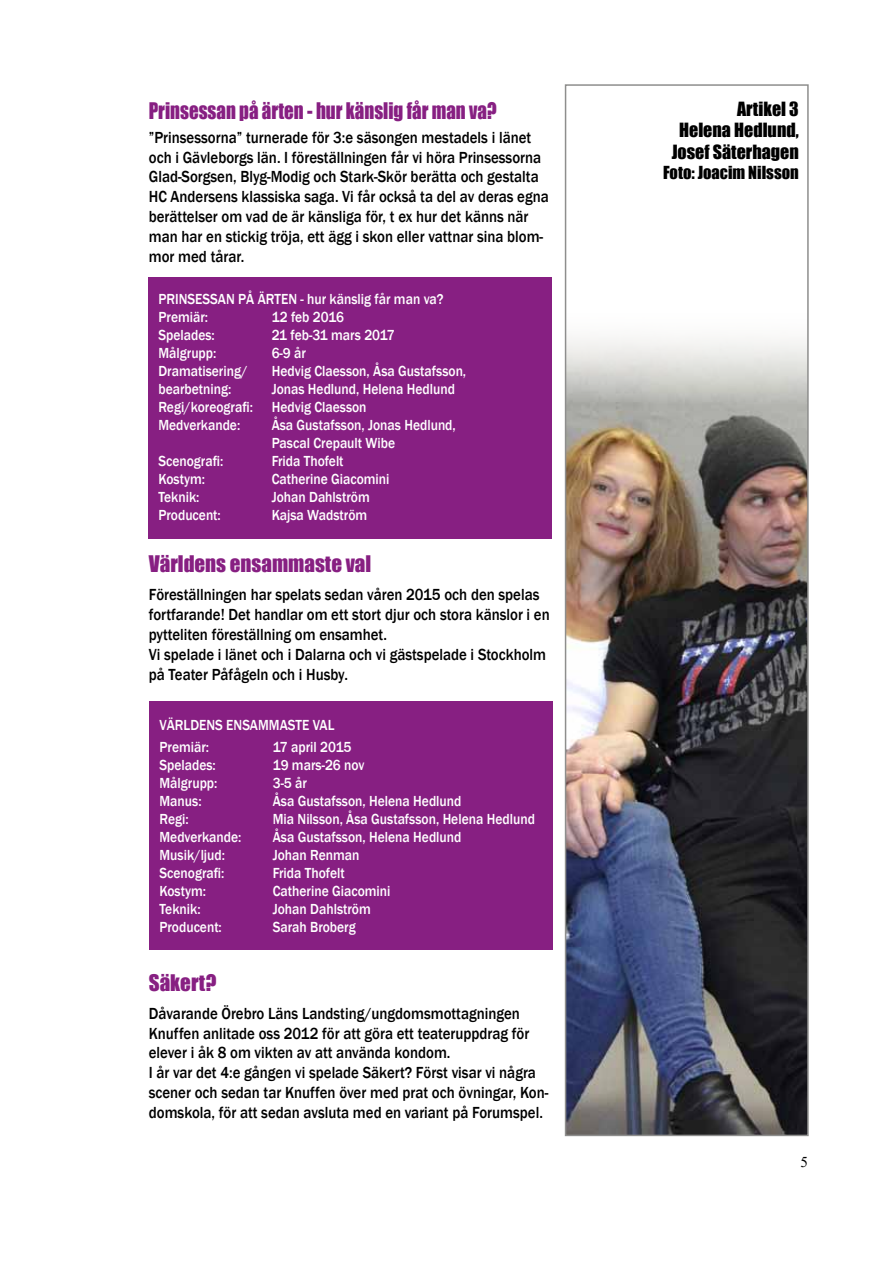
<style>
.page{position:relative;width:893px;height:1263px;background:#fff}
.page>*{position:absolute;margin:0;border:0;box-sizing:border-box;transform-origin:0 0}
.t1{font:21px "Impact";color:#871f82;scale:.9 1}
.t2{font:21px "Impact";color:#871f82}
.t3{font:18px/21.6px "Impact";color:#000;text-align:right}
.t4{font:500 16.5px/19.8px "Franklin Gothic";color:#000;scale:.9 1}
.t5{font:16.5px "Impact";color:#000}
.t6{font:500 15px/18px "Franklin Gothic";color:#fff;scale:.9 1}
.t7{font:15px "Times New Roman";color:#000}
</style>
<div class="page">
<img style="left:568px;top:337px;width:238px;height:796px">
<div style="left:148px;top:277px;width:404px;height:262px;background:#871f82"></div>
<div style="left:149px;top:702px;width:404px;height:248px;background:#871f82"></div>
<div style="left:565px;top:84px;width:244px;height:1052px;border:2px solid #8e8e8d"></div>
<p class="t1" style="left:149px;top:94px;width:388px">Prinsessan på ärten - hur känslig får man va?</p>
<p class="t4" style="left:149px;top:127px;width:446px">”Prinsessorna” turnerade för 3:e säsongen mestadels i länet och i Gävleborgs län. I föreställningen får vi höra Prinsessorna Glad-Sorgsen, Blyg-Modig och Stark-Skör berätta och gestalta HC Andersens klassiska saga. Vi får också ta del av deras egna berättelser om vad de är känsliga för, t ex hur det känns när man har en stickig tröja, ett ägg i skon eller vattnar sina blom&shy;mor med tårar.</p>
<p class="t6" style="left:158px;top:290px;width:318px">PRINSESSAN PÅ ÄRTEN - hur känslig får man va?<br>Premiär:</p>
<p class="t6" style="left:272px;top:308px;width:82px">12 feb 2016</p>
<p class="t6" style="left:158px;top:326px;width:64px">Spelades:</p>
<p class="t6" style="left:272px;top:326px;width:138px">21 feb-31 mars 2017</p>
<p class="t6" style="left:158px;top:344px;width:66px">Målgrupp:</p>
<p class="t6" style="left:272px;top:344px;width:40px">6-9 år</p>
<p class="t6" style="left:158px;top:362px;width:100px">Dramatisering/</p>
<p class="t6" style="left:272px;top:362px;width:218px">Hedvig Claesson, Åsa Gustafsson,</p>
<p class="t6" style="left:158px;top:380px;width:83px">bearbetning:</p>
<p class="t6" style="left:272px;top:380px;width:205px">Jonas Hedlund, Helena Hedlund</p>
<p class="t6" style="left:158px;top:398px;width:106px">Regi/koreografi:</p>
<p class="t6" style="left:272px;top:398px;width:107px">Hedvig Claesson</p>
<p class="t6" style="left:158px;top:416px;width:92px">Medverkande:</p>
<p class="t6" style="left:272px;top:416px;width:206px">Åsa Gustafsson, Jonas Hedlund,<br>Pascal Crepault Wibe</p>
<p class="t6" style="left:158px;top:452px;width:74px">Scenografi:</p>
<p class="t6" style="left:272px;top:452px;width:81px">Frida Thofelt</p>
<p class="t6" style="left:158px;top:470px;width:53px">Kostym:</p>
<p class="t6" style="left:272px;top:470px;width:132px">Catherine Giacomini</p>
<p class="t6" style="left:158px;top:488px;width:47px">Teknik:</p>
<p class="t6" style="left:272px;top:488px;width:110px">Johan Dahlström</p>
<p class="t6" style="left:158px;top:506px;width:71px">Producent:</p>
<p class="t6" style="left:272px;top:506px;width:108px">Kajsa Wadström</p>
<p class="t2" style="left:149px;top:548px;width:224px">Världens ensammaste val</p>
<p class="t4" style="left:149px;top:585px;width:447px">Föreställningen har spelats sedan våren 2015 och den spelas fortfarande! Det handlar om ett stort djur och stora känslor i en pytteliten föreställning om ensamhet.<br>Vi spelade i länet och i Dalarna och vi gästspelade i Stockholm på Teater Påfågeln och i Husby.</p>
<p class="t6" style="left:159px;top:714px;width:196px;line-height:22.2px">VÄRLDENS ENSAMMASTE VAL<br>Premiär:</p>
<p class="t6" style="left:273px;top:738px;width:89px">17 april 2015</p>
<p class="t6" style="left:159px;top:756px;width:64px">Spelades:</p>
<p class="t6" style="left:273px;top:756px;width:103px">19 mars-26 nov</p>
<p class="t6" style="left:159px;top:774px;width:66px">Målgrupp:</p>
<p class="t6" style="left:273px;top:774px;width:40px">3-5 år</p>
<p class="t6" style="left:159px;top:792px;width:48px">Manus:</p>
<p class="t6" style="left:273px;top:792px;width:211px">Åsa Gustafsson, Helena Hedlund</p>
<p class="t6" style="left:159px;top:810px;width:34px">Regi:</p>
<p class="t6" style="left:273px;top:810px;width:293px">Mia Nilsson, Åsa Gustafsson, Helena Hedlund</p>
<p class="t6" style="left:159px;top:828px;width:92px">Medverkande:</p>
<p class="t6" style="left:273px;top:828px;width:211px">Åsa Gustafsson, Helena Hedlund</p>
<p class="t6" style="left:159px;top:846px;width:74px">Musik/ljud:</p>
<p class="t6" style="left:273px;top:846px;width:98px">Johan Renman</p>
<p class="t6" style="left:159px;top:864px;width:74px">Scenografi:</p>
<p class="t6" style="left:273px;top:864px;width:81px">Frida Thofelt</p>
<p class="t6" style="left:159px;top:882px;width:53px">Kostym:</p>
<p class="t6" style="left:273px;top:882px;width:132px">Catherine Giacomini</p>
<p class="t6" style="left:159px;top:900px;width:47px">Teknik:</p>
<p class="t6" style="left:273px;top:900px;width:110px">Johan Dahlström</p>
<p class="t6" style="left:159px;top:918px;width:71px">Producent:</p>
<p class="t6" style="left:273px;top:918px;width:94px">Sarah Broberg</p>
<p class="t2" style="left:149px;top:966px;width:69px">Säkert?</p>
<p class="t4" style="left:149px;top:1003px;width:445px">Dåvarande Örebro Läns Landsting/ungdomsmottagningen Knuffen anlitade oss 2012 för att göra ett teateruppdrag för elever i åk 8 om vikten av att använda kondom.<br>I år var det 4:e gången vi spelade Säkert? Först visar vi några scener och sedan tar Knuffen över med prat och övningar, Kon&shy;domskola, för att sedan avsluta med en variant på Forumspel.</p>
<p class="t3" style="left:672px;top:97px;width:129px">Artikel 3<br>Helena Hedlund,<br>Josef Säterhagen</p>
<p class="t5" style="left:663px;top:159px;width:137px">Foto: Joacim Nilsson</p>
<p class="t7" style="left:800px;top:1151px;width:9px">5</p>
</div>
